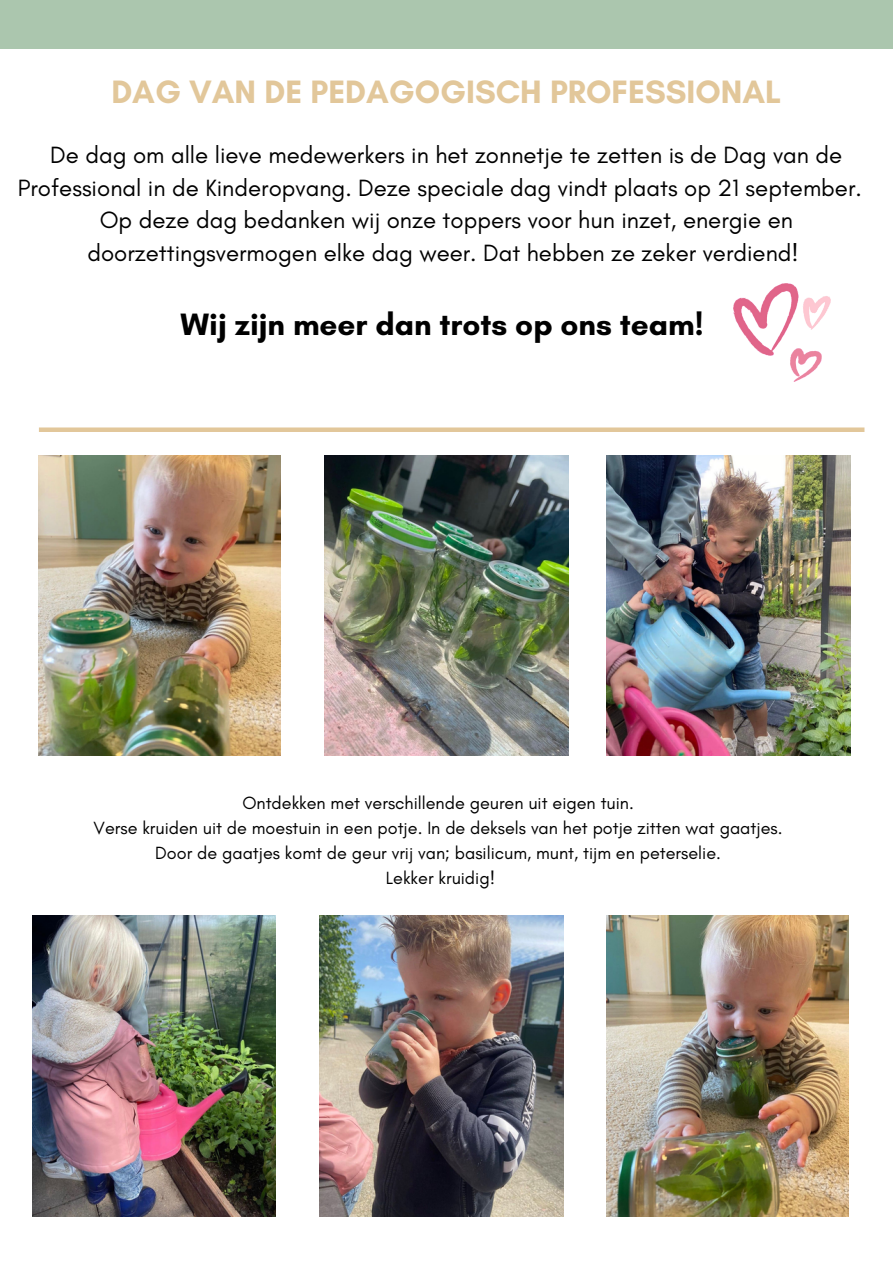
<style>
.page{position:relative;width:893px;height:1264px;background:#fff}
.page>*{position:absolute;margin:0;border:0;box-sizing:border-box;transform-origin:0 0}
.t1{font:700 33px "Glacial Indifference";color:#e2c79a}
.t2{font:700 31.5px "Glacial Indifference";color:#000}
.t3{font:24px/32.5px "Glacial Indifference";color:#000;text-align:center}
.t4{font:18px "Glacial Indifference";color:#000}
</style>
<div class="page">
<div style="left:0;top:0;width:892px;height:49px;background:#abc6ae"></div>
<div style="left:39px;top:427px;width:825px;height:5px;background:#e2c79a"></div>
<img style="left:733px;top:284px;width:97px;height:98px">
<img style="left:39px;top:455px;width:242px;height:301px">
<img style="left:324px;top:455px;width:244px;height:301px">
<img style="left:606px;top:455px;width:244px;height:301px">
<img style="left:32px;top:915px;width:243px;height:301px">
<img style="left:319px;top:915px;width:244px;height:301px">
<img style="left:606px;top:915px;width:242px;height:301px">
<p class="t1" style="left:111px;top:72px;width:671px">DAG VAN DE PEDAGOGISCH PROFESSIONAL</p>
<p class="t3" style="left:18px;top:138px;width:845px">De dag om alle lieve medewerkers in het zonnetje te zetten is de Dag van de Professional in de Kinderopvang. Deze speciale dag vindt plaats op 21 september.<br>Op deze dag bedanken wij onze toppers voor hun inzet, energie en doorzettingsvermogen elke dag weer. Dat hebben ze zeker verdiend!</p>
<p class="t2" style="left:180px;top:305px;width:524px">Wij zijn meer dan trots op ons team!</p>
<p class="t4" style="left:242px;top:792px;width:393px">Ontdekken met verschillende geuren uit eigen tuin.</p>
<p class="t4" style="left:94px;top:817px;width:690px">Verse kruiden uit de moestuin in een potje. In de deksels van het potje zitten wat gaatjes.</p>
<p class="t4" style="left:155px;top:841px;width:567px">Door de gaatjes komt de geur vrij van; basilicum, munt, tijm en peterselie.</p>
<p class="t4" style="left:386px;top:866px;width:111px">Lekker kruidig!</p>
</div>
